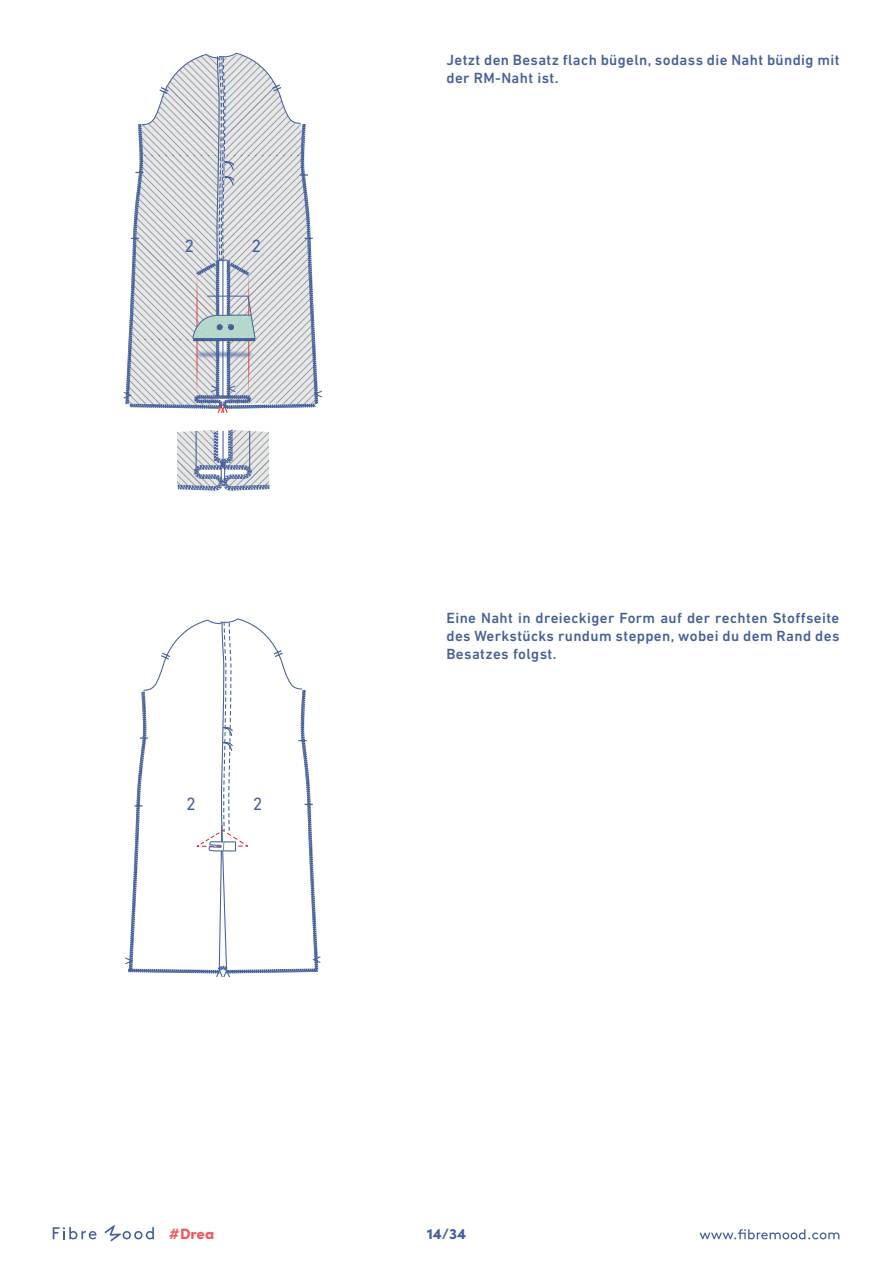
<style>
.page{position:relative;width:893px;height:1263px;background:#fff}
.page>*{position:absolute;margin:0;border:0;box-sizing:border-box;transform-origin:0 0}
.t1{font:18px "DIN Next LT Pro";color:#466099}
.t2{font:500 15px/18px "DIN Next LT Pro";letter-spacing:.025em;color:#456099}
.t3{font:900 15px "Sofia Pro";color:#f0565d}
.t4{font:900 15px "Sofia Pro";color:#456099}
</style>
<div class="page">
<svg style="left:699px;top:1229px;width:140px;height:10px"></svg>
<svg style="left:53px;top:1227px;width:44px;height:12px"></svg>
<svg style="left:104px;top:1225px;width:50px;height:16px"></svg>
<svg style="left:177px;top:430px;width:92px;height:61px;background:#c0c6d1"></svg>
<svg style="left:123px;top:52px;width:199px;height:361px"></svg>
<svg style="left:125px;top:618px;width:196px;height:360px"></svg>
<p class="t1" style="left:185px;top:236px;width:11px">2</p>
<p class="t1" style="left:251px;top:236px;width:11px">2</p>
<p class="t1" style="left:186px;top:793px;width:11px">2</p>
<p class="t1" style="left:253px;top:793px;width:11px">2</p>
<p class="t2" style="left:446px;top:51px;width:394px">Jetzt den Besatz flach bügeln, sodass die Naht bündig mit der RM-Naht ist.</p>
<p class="t2" style="left:446px;top:609px;width:394px;text-align:justify">Eine Naht in dreieckiger Form auf der rechten Stoffseite des Werkstücks rundum steppen, wobei du dem Rand des Besatzes folgst.</p>
<p class="t3" style="left:169px;top:1222px;width:47px">#Drea</p>
<p class="t4" style="left:427px;top:1222px;width:41px">14/34</p>
</div>
